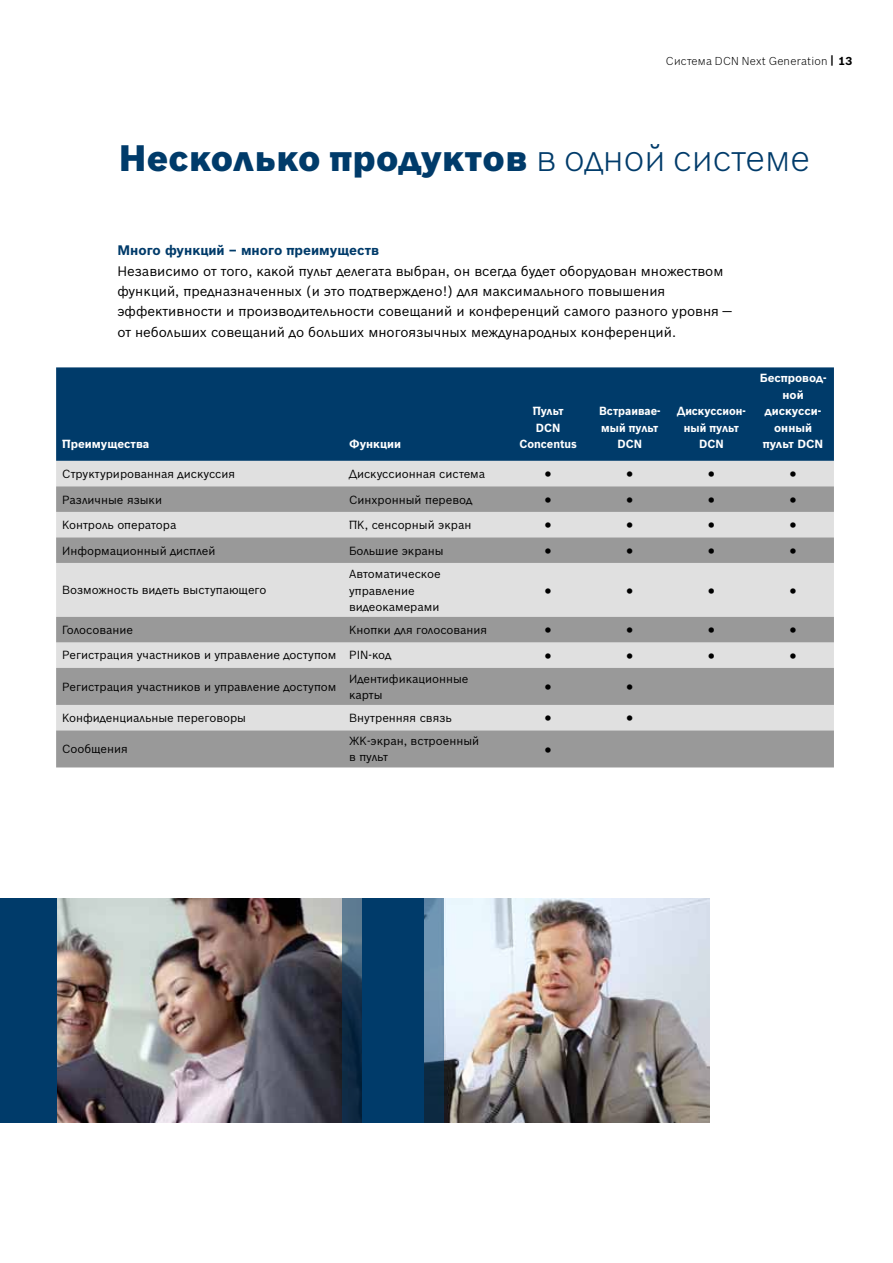
<style>
.page{position:relative;width:893px;height:1263px;background:#fff}
.page>*{position:absolute;margin:0;border:0;box-sizing:border-box;transform-origin:0 0}
.t1{font:900 36px "Bosch Sans";letter-spacing:.005em;color:#003b6a}
.t2{font:700 18px "Bosch Sans";color:#000}
.t3{font:13.5px/20.4px "Bosch Sans";color:#000}
.t4{font:700 13.5px "Bosch Sans";color:#003b6a}
.t5{font:11.55px/16.4px "Bosch Sans";color:#000}
.t6{font:700 11.55px/16.4px "Bosch Sans";color:#fff;text-align:center;scale:.95 1}
.t7{font:700 11.55px/16.5px "Bosch Sans";color:#fff;text-align:center}
.t8{font:300 11.25px "Bosch Sans";letter-spacing:.02em;color:#000}
.s1{font-weight:700}
.s2{font-weight:300}
</style>
<div class="page">
<img style="left:56px;top:898px;width:286px;height:225px">
<img style="left:444px;top:898px;width:265px;height:225px">
<svg style="left:423px;top:898px;width:21px;height:225px;background:#507390"></svg>
<svg style="left:342px;top:898px;width:20px;height:225px;background:#26425b"></svg>
<div style="left:362px;top:898px;width:61px;height:225px;background:#003b6a"></div>
<div style="left:0;top:898px;width:56px;height:225px;background:#003b6a"></div>
<div style="left:56px;top:367px;width:778px;height:94px;background:#003b6a"></div>
<div style="left:56px;top:461px;width:778px;height:25px;background:#e0e0e0"></div>
<svg style="left:56px;top:486px;width:778px;height:281px;background:#bababa"></svg>
<p class="t8" style="left:666px;top:53px;width:188px">Система DCN Next Generation <span class="s1">| 13</span></p>
<h1 class="t1" style="left:119px;top:131px;width:693px">Несколько продуктов <span class="s2">в одной системе</span></h1>
<p class="t4" style="left:117px;top:240px;width:263px">Много функций – много преимуществ</p>
<p class="t3" style="left:117px;top:259px;width:615px">Независимо от того, какой пульт делегата выбран, он всегда будет оборудован множеством функций, предназначенных (и это подтверждено!) для максимального повышения эффективности и производительности совещаний и конференций самого разного уровня — от небольших совещаний до больших многоязычных международных конференций.</p>
<p class="t7" style="left:62px;top:435px;width:89px">Преимущества</p>
<p class="t7" style="left:349px;top:435px;width:53px">Функции</p>
<p class="t6" style="left:519px;top:402px;width:62px">Пульт<br>DCN<br>Concentus</p>
<p class="t6" style="left:599px;top:402px;width:66px">Встраивае&shy;мый пульт<br>DCN</p>
<p class="t6" style="left:677px;top:402px;width:74px">Дискуссион&shy;ный пульт<br>DCN</p>
<p class="t7" style="left:760px;top:369px;width:68px">Беспровод&shy;ной дискусси&shy;онный пульт DCN</p>
<p class="t5" style="left:62px;top:465px;width:175px">Структурированная дискуссия</p>
<p class="t5" style="left:349px;top:465px;width:138px">Дискуссионная система</p>
<h2 class="t2" style="left:545px;top:460px;width:9px">•</h2>
<h2 class="t2" style="left:626px;top:460px;width:9px">•</h2>
<h2 class="t2" style="left:708px;top:460px;width:9px">•</h2>
<h2 class="t2" style="left:789px;top:460px;width:9px">•</h2>
<p class="t5" style="left:62px;top:490px;width:101px">Различные языки</p>
<p class="t5" style="left:349px;top:490px;width:124px">Синхронный перевод</p>
<h2 class="t2" style="left:545px;top:486px;width:9px">•</h2>
<h2 class="t2" style="left:626px;top:486px;width:9px">•</h2>
<h2 class="t2" style="left:708px;top:486px;width:9px">•</h2>
<h2 class="t2" style="left:789px;top:486px;width:9px">•</h2>
<p class="t5" style="left:62px;top:516px;width:116px">Контроль оператора</p>
<p class="t5" style="left:349px;top:516px;width:124px">ПК, сенсорный экран</p>
<h2 class="t2" style="left:545px;top:511px;width:9px">•</h2>
<h2 class="t2" style="left:626px;top:511px;width:9px">•</h2>
<h2 class="t2" style="left:708px;top:511px;width:9px">•</h2>
<h2 class="t2" style="left:789px;top:511px;width:9px">•</h2>
<p class="t5" style="left:62px;top:541px;width:155px">Информационный дисплей</p>
<p class="t5" style="left:349px;top:541px;width:96px">Большие экраны</p>
<h2 class="t2" style="left:545px;top:537px;width:9px">•</h2>
<h2 class="t2" style="left:626px;top:537px;width:9px">•</h2>
<h2 class="t2" style="left:708px;top:537px;width:9px">•</h2>
<h2 class="t2" style="left:789px;top:537px;width:9px">•</h2>
<p class="t5" style="left:62px;top:581px;width:206px">Возможность видеть выступающего</p>
<p class="t5" style="left:349px;top:565px;width:93px">Автоматическое управление видеокамерами</p>
<h2 class="t2" style="left:545px;top:577px;width:9px">•</h2>
<h2 class="t2" style="left:626px;top:577px;width:9px">•</h2>
<h2 class="t2" style="left:708px;top:577px;width:9px">•</h2>
<h2 class="t2" style="left:789px;top:577px;width:9px">•</h2>
<p class="t5" style="left:62px;top:621px;width:72px">Голосование</p>
<p class="t5" style="left:349px;top:621px;width:140px">Кнопки для голосования</p>
<h2 class="t2" style="left:545px;top:616px;width:9px">•</h2>
<h2 class="t2" style="left:626px;top:616px;width:9px">•</h2>
<h2 class="t2" style="left:708px;top:616px;width:9px">•</h2>
<h2 class="t2" style="left:789px;top:616px;width:9px">•</h2>
<p class="t5" style="left:62px;top:646px;width:331px">Регистрация участников и управление доступом PIN-код</p>
<h2 class="t2" style="left:545px;top:642px;width:9px">•</h2>
<h2 class="t2" style="left:626px;top:642px;width:9px">•</h2>
<h2 class="t2" style="left:708px;top:642px;width:9px">•</h2>
<h2 class="t2" style="left:789px;top:642px;width:9px">•</h2>
<p class="t5" style="left:62px;top:678px;width:276px">Регистрация участников и управление доступом</p>
<p class="t5" style="left:349px;top:669px;width:121px">Идентификационные карты</p>
<h2 class="t2" style="left:545px;top:673px;width:9px">•</h2>
<h2 class="t2" style="left:626px;top:673px;width:9px">•</h2>
<p class="t5" style="left:62px;top:709px;width:185px">Конфиденциальные переговоры</p>
<p class="t5" style="left:349px;top:709px;width:104px">Внутренняя связь</p>
<h2 class="t2" style="left:545px;top:704px;width:9px">•</h2>
<h2 class="t2" style="left:626px;top:704px;width:9px">•</h2>
<p class="t5" style="left:62px;top:740px;width:67px">Сообщения</p>
<p class="t5" style="left:349px;top:732px;width:132px">ЖК-экран, встроенный в пульт</p>
<h2 class="t2" style="left:545px;top:736px;width:9px">•</h2>
</div>
